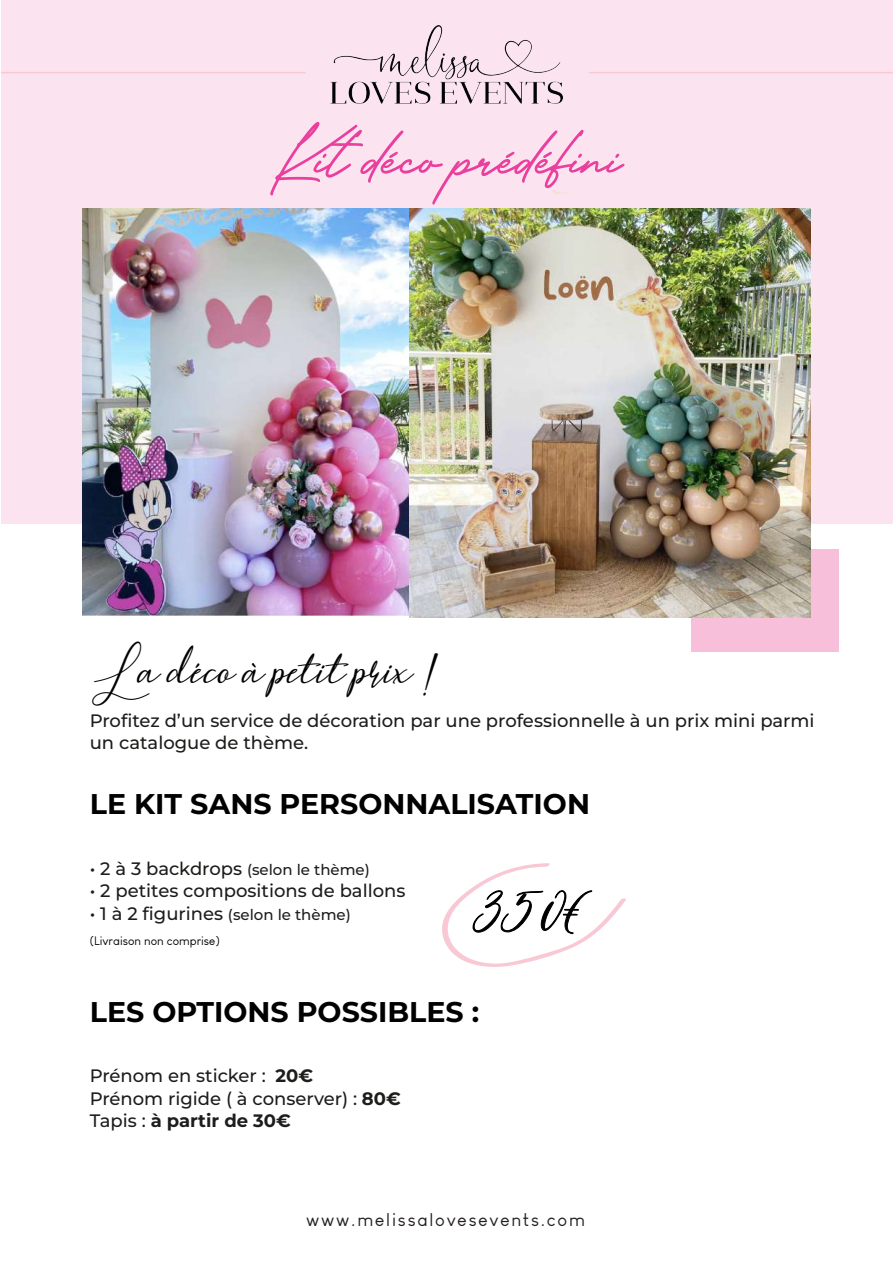
<style>
.page{position:relative;width:893px;height:1263px;background:#fff}
.page>*{position:absolute;margin:0;border:0;box-sizing:border-box;transform-origin:0 0}
.t1{font:66px "Romantic Lovely";color:#000}
.t2{font:55.65px "The Philadelphia Story";color:#ea3f9d}
.t3{font:41.1px "Hearth Stone";color:#010101}
.t4{font:700 28.5px "Montserrat";color:#010101}
.t5{font:500 18px/22.5px "Montserrat";color:#1d1d1b}
.t6{font:18px "Louis George Cafe";letter-spacing:.1em;color:#241f20}
.t7{font:500 15px "Montserrat";color:#1d1d1b}
.t8{font:12px "Louis George Cafe";color:#010101}
.s1{font-size:18px}
.s2{font-weight:700}
</style>
<div class="page">
<div style="left:1px;top:0;width:891px;height:524px;background:#fbe3f0"></div>
<div style="left:692px;top:549px;width:147px;height:102px;background:#f7bfd9"></div>
<hr style="left:1px;top:72px;width:305px;height:1px;background:#f8c9d5">
<hr style="left:589px;top:72px;width:304px;height:1px;background:#f8c9d5">
<svg style="left:552px;top:190px;width:17px;height:4px"></svg>
<img style="left:330px;top:25px;width:233px;height:79px">
<svg style="left:442px;top:863px;width:184px;height:104px"></svg>
<img style="left:83px;top:208px;width:727px;height:409px">
<h2 class="t2" style="left:269px;top:122px;width:354px">Kit déco prédéfini</h2>
<h3 class="t3" style="left:90px;top:647px;width:351px">La déco à petit prix !</h3>
<p class="t5" style="left:90px;top:708px;width:726px">Profitez d’un service de décoration par une professionnelle à un prix mini parmi un catalogue de thème.</p>
<h3 class="t4" style="left:90px;top:785px;width:502px">LE KIT SANS PERSONNALISATION</h3>
<p class="t7" style="left:90px;top:859px;width:282px"><span class="s1">• 2 à 3 backdrops</span> (selon le thème)</p>
<p class="t5" style="left:90px;top:879px;width:317px">• 2 petites compositions de ballons</p>
<p class="t7" style="left:90px;top:904px;width:262px"><span class="s1">• 1 à 2 figurines</span> (selon le thème)</p>
<p class="t8" style="left:90px;top:933px;width:132px">(Livraison non comprise)</p>
<h1 class="t1" style="left:475px;top:857px;width:114px">350€</h1>
<h3 class="t4" style="left:90px;top:993px;width:391px">LES OPTIONS POSSIBLES :</h3>
<p class="t5" style="left:90px;top:1064px;width:313px">Prénom en sticker : <span class="s2">20€<br></span>Prénom rigide ( à conserver) : <span class="s2">80€<br></span>Tapis : <span class="s2">à partir de 30€</span></p>
<p class="t6" style="left:306px;top:1209px;width:280px">www.melissalovesevents.com</p>
</div>
